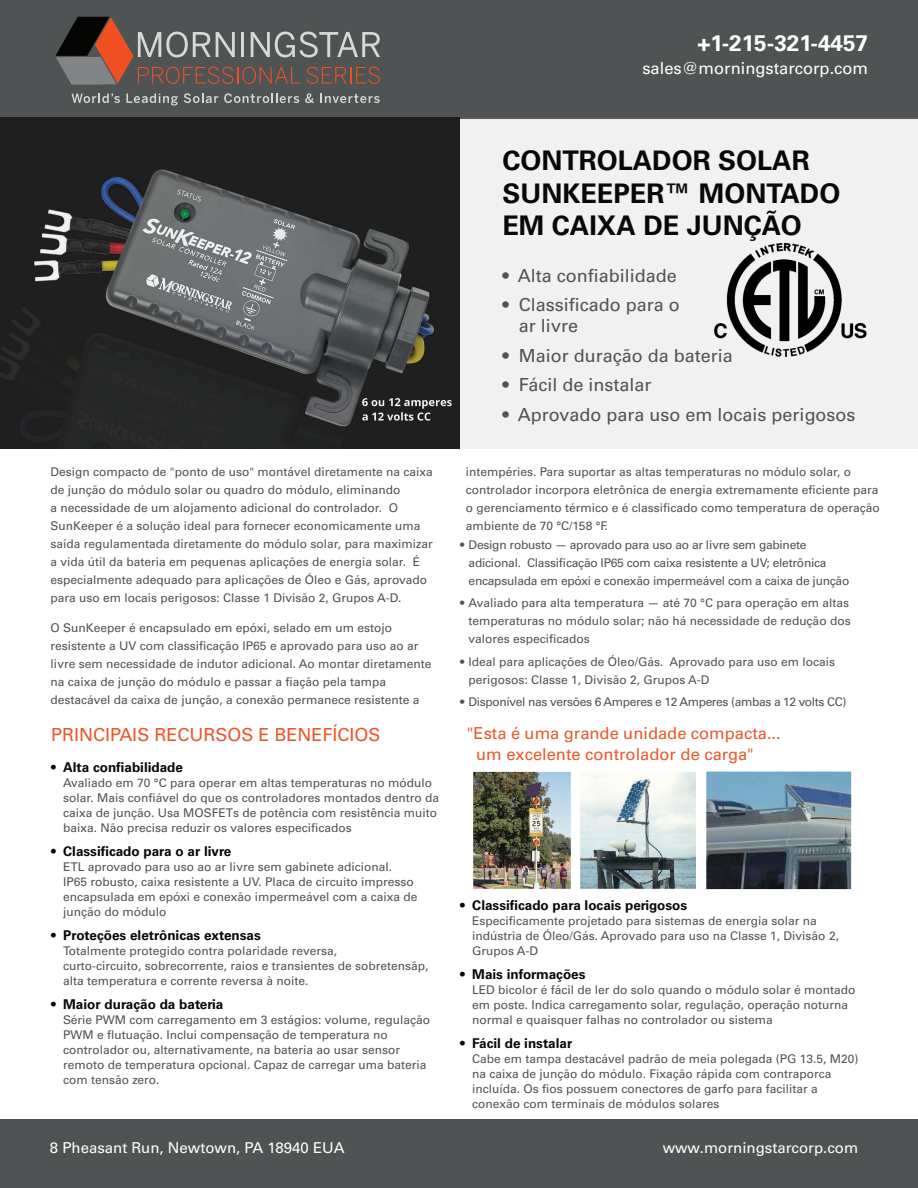
<style>
.page{position:relative;width:918px;height:1188px;background:#fff}
.page>*{position:absolute;margin:0;border:0;box-sizing:border-box;transform-origin:0 0}
.t1{font:700 27px/32.4px "Univers LT Std";color:#070807}
.t2{font:700 22.5px "Univers LT Std";color:#fff}
.t3{font:18px/21px "Univers LT Std";color:#505353}
.t4{font:18px "Univers LT Std";color:#ee562a}
.t5{font:16.5px "Univers LT Std";color:#ee562a}
.t6{font:16.5px "Univers LT Std";color:#fff}
.t7{font:15px "Univers LT Std";color:#fff}
.tabs{font:700 13.5px "Univers LT Std";color:#070807}
.tabs-2{font:12px/15px "Univers LT Std";color:#505353}
.tabs-3{font:12px/18px "Univers LT Std";letter-spacing:-.02em;color:#505353}
.tabs-4{font:12px "Univers LT Std";letter-spacing:-.03em;color:#505353}
</style>
<div class="page">
<div style="left:0;top:0;width:918px;height:119px;background:#505353"></div>
<div style="left:0;top:1119px;width:918px;height:69px;background:#505353"></div>
<svg style="left:55px;top:17px;width:325px;height:68px"></svg>
<svg style="left:72px;top:94px;width:48px;height:9px"></svg>
<svg style="left:126px;top:94px;width:52px;height:11px"></svg>
<svg style="left:184px;top:93px;width:34px;height:10px"></svg>
<svg style="left:224px;top:93px;width:75px;height:10px"></svg>
<svg style="left:305px;top:93px;width:9px;height:10px"></svg>
<svg style="left:320px;top:94px;width:60px;height:9px"></svg>
<div style="left:459px;top:117px;width:459px;height:332px;background:#f1f1f1"></div>
<img style="left:0;top:117px;width:459px;height:332px">
<img style="left:473px;top:771px;width:379px;height:119px">
<img style="left:714px;top:242px;width:153px;height:115px">
<h2 class="t2" style="left:697px;top:30px;width:172px">+1-215-321-4457</h2>
<h3 class="t6" style="left:642px;top:58px;width:227px">sales@morningstarcorp.com</h3>
<p class="tabs-2" style="left:51px;top:462px;width:384px;line-height:18px">Design compacto de "ponto de uso" montável diretamente na caixa de junção do módulo solar ou quadro do módulo, eliminando<br>a necessidade de um alojamento adicional do controlador. O SunKeeper é a solução ideal para fornecer economicamente uma saída regulamentada diretamente do módulo solar, para maximizar a vida útil da bateria em pequenas aplicações de energia solar. É especialmente adequado para aplicações de Óleo e Gás, aprovado para uso em locais perigosos: Classe 1 Divisão 2, Grupos A-D.</p>
<p class="tabs-2" style="left:51px;top:619px;width:383px;line-height:18px">O SunKeeper é encapsulado em epóxi, selado em um estojo resistente a UV com classificação IP65 e aprovado para uso ao ar livre sem necessidade de indutor adicional. Ao montar diretamente na caixa de junção do módulo e passar a fiação pela tampa destacável da caixa de junção, a conexão permanece resistente a</p>
<p class="t4" style="left:51px;top:724px;width:331px">PRINCIPAIS RECURSOS E BENEFÍCIOS</p>
<p class="tabs" style="left:51px;top:760px;width:134px">• Alta confiabilidade</p>
<p class="tabs-2" style="left:63px;top:775px;width:378px">Avaliado em 70 °C para operar em altas temperaturas no módulo solar. Mais confiável do que os controladores montados dentro da caixa de junção. Usa MOSFETs de potência com resistência muito baixa. Não precisa reduzir os valores especificados</p>
<p class="tabs" style="left:51px;top:844px;width:182px">• Classificado para o ar livre</p>
<p class="tabs-2" style="left:63px;top:859px;width:356px">ETL aprovado para uso ao ar livre sem gabinete adicional.<br>IP65 robusto, caixa resistente a UV. Placa de circuito impresso encapsulada em epóxi e conexão impermeável com a caixa de junção do módulo</p>
<p class="tabs" style="left:51px;top:928px;width:211px">• Proteções eletrônicas extensas</p>
<p class="tabs-2" style="left:63px;top:943px;width:367px">Totalmente protegido contra polaridade reversa,<br>curto-circuito, sobrecorrente, raios e transientes de sobretensãp, alta temperatura e corrente reversa à noite.</p>
<p class="tabs" style="left:51px;top:997px;width:174px">• Maior duração da bateria</p>
<p class="tabs-2" style="left:63px;top:1012px;width:369px">Série PWM com carregamento em 3 estágios: volume, regulação PWM e flutuação. Inclui compensação de temperatura no controlador ou, alternativamente, na bateria ao usar sensor remoto de temperatura opcional. Capaz de carregar uma bateria com tensão zero.</p>
<p class="t7" style="left:50px;top:1139px;width:296px">8 Pheasant Run, Newtown, PA 18940 EUA</p>
<p class="t1" style="left:502px;top:145px;width:339px">CONTROLADOR SOLAR<br>SUNKEEPER™ MONTADO<br>EM CAIXA DE JUNÇÃO</p>
<p class="t3" style="left:502px;top:265px;width:176px">• Alta confiabilidade</p>
<p class="t3" style="left:519px;top:295px;width:163px;text-indent:-16px">• Classificado para o ar livre</p>
<p class="t3" style="left:502px;top:345px;width:232px">• Maior duração da bateria</p>
<p class="t3" style="left:502px;top:375px;width:151px">• Fácil de instalar</p>
<p class="t3" style="left:502px;top:404px;width:355px">• Aprovado para uso em locais perigosos</p>
<p class="tabs-2" style="left:466px;top:462px;width:416px;line-height:18px">intempéries. Para suportar as altas temperaturas no módulo solar, o controlador incorpora eletrônica de energia extremamente eficiente para o gerenciamento térmico e é classificado como temperatura de operação ambiente de 70 °C/158 °F.</p>
<p class="tabs-3" style="left:469px;top:536px;width:382px;text-indent:-9px">• Design robusto — aprovado para uso ao ar livre sem gabinete adicional. Classificação IP65 com caixa resistente a UV; eletrônica encapsulada em epóxi e conexão impermeável com a caixa de junção</p>
<p class="tabs-2" style="left:469px;top:594px;width:384px;line-height:18px;text-indent:-9px">• Avaliado para alta temperatura — até 70 °C para operação em altas temperaturas no módulo solar; não há necessidade de redução dos valores especificados</p>
<p class="tabs-2" style="left:469px;top:652px;width:368px;line-height:18px;text-indent:-9px">• Ideal para aplicações de Óleo/Gás. Aprovado para uso em locais perigosos: Classe 1, Divisão 2, Grupos A-D</p>
<p class="tabs-4" style="left:460px;top:695px;width:388px">• Disponível nas versões 6 Amperes e 12 Amperes (ambas a 12 volts CC)</p>
<p class="t5" style="left:467px;top:723px;width:315px">"Esta é uma grande unidade compacta...</p>
<p class="t5" style="left:476px;top:744px;width:279px">um excelente controlador de carga"</p>
<p class="tabs" style="left:460px;top:897px;width:229px">• Classificado para locais perigosos</p>
<p class="tabs-2" style="left:472px;top:913px;width:368px">Especificamente projetado para sistemas de energia solar na indústria de Óleo/Gás. Aprovado para uso na Classe 1, Divisão 2,<br>Grupos A-D</p>
<p class="tabs" style="left:460px;top:966px;width:127px">• Mais informações</p>
<p class="tabs-2" style="left:472px;top:982px;width:385px">LED bicolor é fácil de ler do solo quando o módulo solar é montado em poste. Indica carregamento solar, regulação, operação noturna normal e quaisquer falhas no controlador ou sistema</p>
<p class="tabs" style="left:460px;top:1035px;width:114px">• Fácil de instalar</p>
<p class="tabs-2" style="left:472px;top:1051px;width:388px">Cabe em tampa destacável padrão de meia polegada (PG 13.5, M20) na caixa de junção do módulo. Fixação rápida com contraporca incluída. Os fios possuem conectores de garfo para facilitar a conexão com terminais de módulos solares</p>
<p class="t7" style="left:663px;top:1139px;width:197px">www.morningstarcorp.com</p>
</div>
